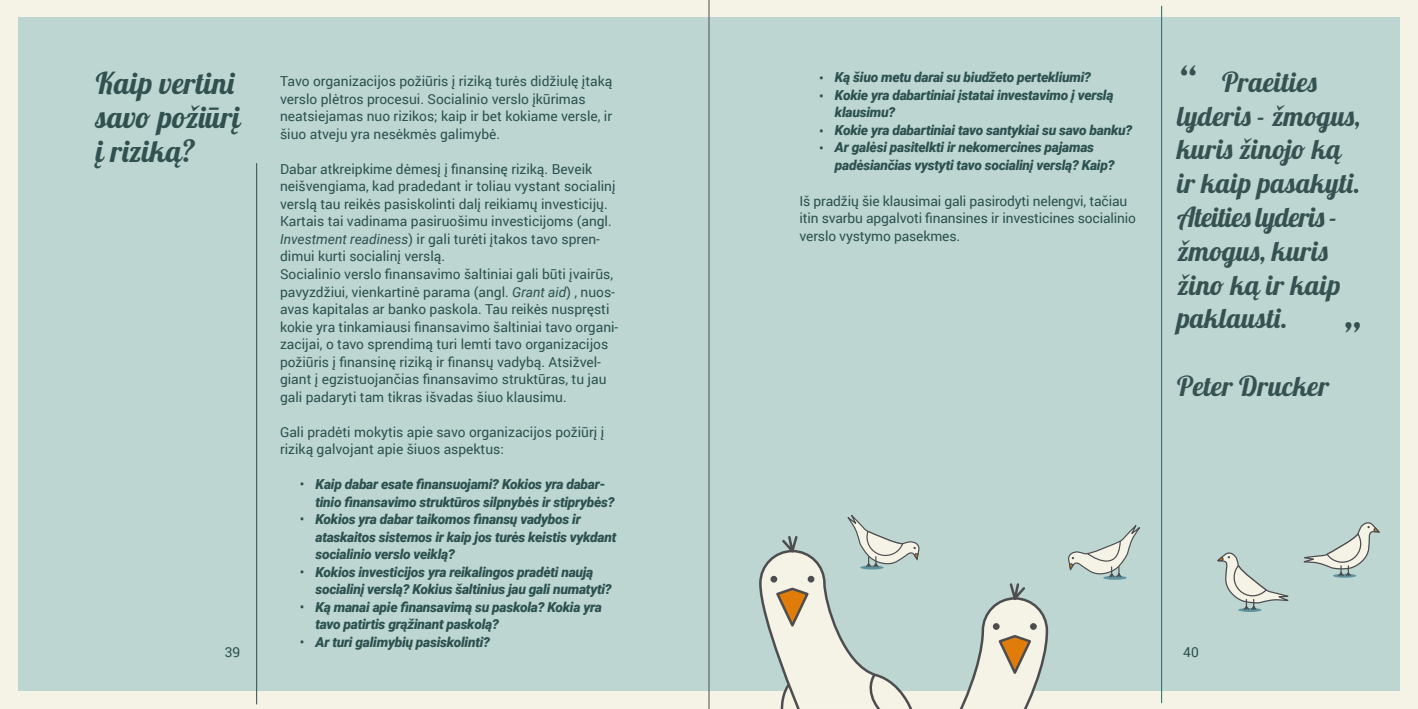
<style>
.page{position:relative;width:1418px;height:709px;background:#fff}
.page>*{position:absolute;margin:0;border:0;box-sizing:border-box;transform-origin:0 0}
.t1{font:43.75px "Lobster";color:#365151}
.t2{font:30px/33.8px "Lobster";letter-spacing:.01em;color:#315150}
.t3{font:27.5px/33.8px "Lobster";letter-spacing:.01em;color:#365151}
.t4{font:13.75px/17.5px "Roboto";color:#2c5150}
.t5{font:italic 900 13.75px/17.5px "Roboto";letter-spacing:-.02em;color:#2c5150}
.s1{font-style:italic}
</style>
<div class="page">
<div style="left:0;top:0;width:1417px;height:709px;background:#f5f2e6"></div>
<div style="left:18px;top:18px;width:1381px;height:673px;background:#bdd6d1"></div>
<hr style="left:708px;top:0;width:1px;height:709px;background:#4f4d4d">
<hr style="left:256px;top:163px;width:1px;height:541px;background:#2e4b4a">
<hr style="left:1161px;top:6px;width:1px;height:696px;background:#266666">
<svg style="left:1238px;top:608px;width:23px;height:4px"></svg>
<div style="left:1103px;top:575px;width:23px;height:5px;background:#5f95a0;border-radius:50%"></div>
<svg style="left:1217px;top:552px;width:72px;height:59px"></svg>
<svg style="left:1303px;top:522px;width:77px;height:55px"></svg>
<svg style="left:959px;top:583px;width:90px;height:126px"></svg>
<svg style="left:1068px;top:525px;width:72px;height:53px"></svg>
<svg style="left:759px;top:515px;width:161px;height:194px"></svg>
<h2 class="t2" style="left:96px;top:66px;width:146px">Kaip vertini savo požiūrį į riziką?</h2>
<p class="t4" style="left:280px;top:72px;width:334px">Tavo organizacijos požiūris į riziką turės didžiulę įtaką verslo plėtros procesui. Socialinio verslo įkūrimas neatsiejamas nuo rizikos; kaip ir bet kokiame versle, ir šiuo atveju yra nesėkmės galimybė.</p>
<p class="t4" style="left:280px;top:160px;width:340px">Dabar atkreipkime dėmesį į finansinę riziką. Beveik neišvengiama, kad pradedant ir toliau vystant socialinį verslą tau reikės pasiskolinti dalį reikiamų investicijų.<br>Kartais tai vadinama pasiruošimu investicijoms (angl.<br><span class="s1">Investment readiness</span>) ir gali turėti įtakos tavo spren&shy;dimui kurti socialinį verslą.<br>Socialinio verslo finansavimo šaltiniai gali būti įvairūs, pavyzdžiui, vienkartinė parama (angl. <span class="s1">Grant aid</span>) , nuos&shy;avas kapitalas ar banko paskola. Tau reikės nuspręsti kokie yra tinkamiausi finansavimo šaltiniai tavo organi&shy;zacijai, o tavo sprendimą turi lemti tavo organizacijos požiūris į finansinę riziką ir finansų vadybą. Atsižvel&shy;giant į egzistuojančias finansavimo struktūras, tu jau gali padaryti tam tikras išvadas šiuo klausimu.</p>
<p class="t4" style="left:280px;top:422px;width:325px">Gali pradėti mokytis apie savo organizacijos požiūrį į riziką galvojant apie šiuos aspektus:</p>
<p class="t5" style="left:315px;top:475px;width:302px">Kaip dabar esate finansuojami? Kokios yra dabar&shy;tinio finansavimo struktūros silpnybės ir stiprybės?<br>Kokios yra dabar taikomos finansų vadybos ir ataskaitos sistemos ir kaip jos turės keistis vykdant socialinio verslo veiklą?<br>Kokios investicijos yra reikalingos pradėti naują socialinį verslą? Kokius šaltinius jau gali numatyti?<br>Ką manai apie finansavimą su paskola? Kokia yra tavo patirtis grąžinant paskolą?<br>Ar turi galimybių pasiskolinti?</p>
<p class="t4" style="left:300px;top:475px;width:6px">•</p>
<p class="t4" style="left:300px;top:510px;width:6px">•</p>
<p class="t4" style="left:300px;top:563px;width:6px">•</p>
<p class="t4" style="left:300px;top:598px;width:6px">•</p>
<p class="t4" style="left:300px;top:633px;width:6px">•</p>
<p class="t4" style="left:225px;top:642px;width:17px">39</p>
<p class="t5" style="left:835px;top:68px;width:299px">Ką šiuo metu darai su biudžeto pertekliumi?<br>Kokie yra dabartiniai įstatai investavimo į verslą klausimu?<br>Kokie yra dabartiniai tavo santykiai su savo banku?<br>Ar galėsi pasitelkti ir nekomercines pajamas padėsiančias vystyti tavo socialinį verslą? Kaip?</p>
<p class="t4" style="left:799px;top:192px;width:338px">Iš pradžių šie klausimai gali pasirodyti nelengvi, tačiau itin svarbu apgalvoti finansines ir investicines socialinio verslo vystymo pasekmes.</p>
<p class="t4" style="left:819px;top:69px;width:6px">• •</p>
<p class="t4" style="left:819px;top:122px;width:6px">• •</p>
<h1 class="t1" style="left:1176px;top:54px;width:20px">“</h1>
<h3 class="t3" style="left:1176px;top:65px;width:185px;text-indent:45px">Praeities lyderis - žmogus, kuris žinojo ką ir kaip pasakyti.<br>Ateities lyderis - žmogus, kuris žino ką ir kaip paklausti.</h3>
<h3 class="t3" style="left:1176px;top:368px;width:153px">Peter Drucker</h3>
<h1 class="t1" style="left:1340px;top:311px;width:20px">”</h1>
<p class="t4" style="left:1183px;top:642px;width:17px">40</p>
</div>
